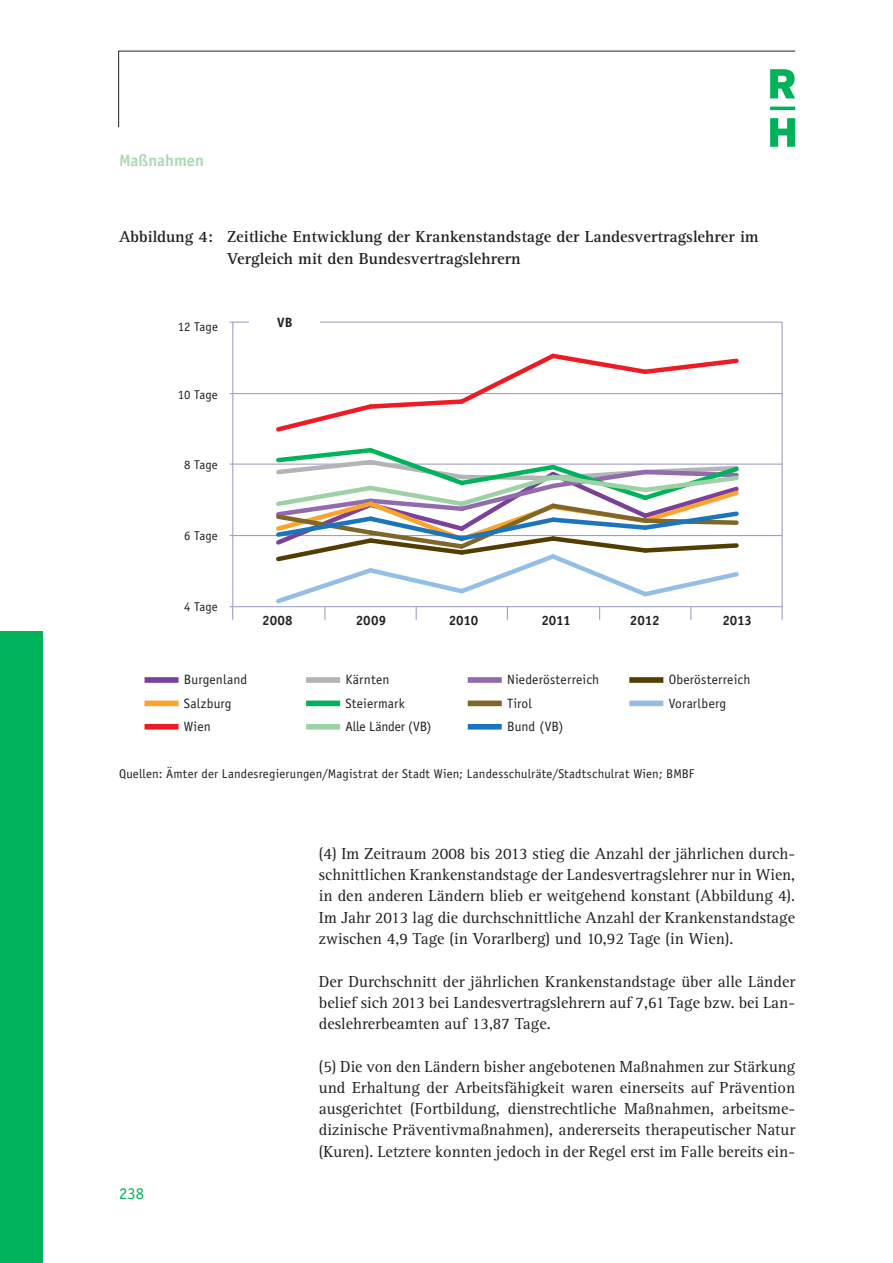
<style>
.page{position:relative;width:893px;height:1263px;background:#fff}
.page>*{position:absolute;margin:0;border:0;box-sizing:border-box;transform-origin:0 0}
.t1{font:16.5px/21.3px "Rotis Serif";color:#231f20;text-align:justify}
.t2{font:700 16.5px/21.3px "Rotis Serif";color:#231f20}
.t3{font:700 16.5px "Officina Sans";color:#afdab5}
.t4{font:16.5px "Officina Sans";color:#00b259}
.t5{font:13.5px/23.4px "Officina Sans";letter-spacing:.01em;color:#231f20}
.t6{font:700 13.5px "Officina Sans";color:#231f20}
.t7{font:12.75px "Officina Sans";letter-spacing:.01em;color:#231f20}
</style>
<div class="page">
<hr style="left:119px;top:51px;width:676px;height:1px;background:#231f20">
<hr style="left:118px;top:51px;width:1px;height:76px;background:#231f20">
<svg style="left:770px;top:69px;width:25px;height:78px"></svg>
<div style="left:0;top:631px;width:42px;height:632px;background:#00b259"></div>
<div style="left:145px;top:677px;width:34px;height:6px;background:#7b4199"></div>
<div style="left:145px;top:701px;width:34px;height:5px;background:#faa42c"></div>
<div style="left:145px;top:724px;width:34px;height:6px;background:#ed1c24"></div>
<div style="left:306px;top:677px;width:34px;height:6px;background:#b2b4b6"></div>
<div style="left:306px;top:701px;width:34px;height:5px;background:#00b259"></div>
<div style="left:306px;top:724px;width:34px;height:6px;background:#9cd2a5"></div>
<div style="left:468px;top:677px;width:34px;height:6px;background:#926aae"></div>
<div style="left:468px;top:701px;width:34px;height:5px;background:#7f6728"></div>
<div style="left:468px;top:724px;width:34px;height:6px;background:#1b75bc"></div>
<div style="left:629px;top:677px;width:34px;height:6px;background:#543d00"></div>
<div style="left:629px;top:701px;width:34px;height:5px;background:#94bee5"></div>
<hr style="left:233px;top:322px;width:549px;height:1px;background:#9596c0">
<hr style="left:233px;top:393px;width:549px;height:1px;background:#9596c0">
<hr style="left:233px;top:464px;width:549px;height:1px;background:#9596c0">
<hr style="left:233px;top:535px;width:549px;height:1px;background:#9596c0">
<hr style="left:233px;top:322px;width:1px;height:285px;background:#9596c0">
<hr style="left:233px;top:606px;width:549px;height:1px;background:#9596c0">
<hr style="left:782px;top:322px;width:1px;height:298px;background:#9596c0">
<svg style="left:230px;top:606px;width:3px;height:14px"></svg>
<svg style="left:273px;top:353px;width:468px;height:79px"></svg>
<svg style="left:272px;top:448px;width:470px;height:172px"></svg>
<div style="left:250px;top:312px;width:70px;height:20px;background:#fff"></div>
<p class="t3" style="left:119px;top:154px;width:86px">Maßnahmen</p>
<p class="t2" style="left:227px;top:228px;width:533px;text-indent:-108px">Abbildung 4: Zeitliche Entwicklung der Krankenstandstage der Landesvertragslehrer im<br>Vergleich mit den Bundesvertragslehrern</p>
<p class="t7" style="left:178px;top:322px;width:42px">12 Tage</p>
<p class="t7" style="left:178px;top:390px;width:41px">10 Tage</p>
<p class="t7" style="left:184px;top:460px;width:35px">8 Tage</p>
<p class="t7" style="left:184px;top:530px;width:35px">6 Tage</p>
<p class="t7" style="left:184px;top:602px;width:35px">4 Tage</p>
<p class="t6" style="left:277px;top:318px;width:17px">VB</p>
<p class="t6" style="left:262px;top:615px;width:32px">2008</p>
<p class="t6" style="left:356px;top:615px;width:32px">2009</p>
<p class="t6" style="left:449px;top:615px;width:31px">2010</p>
<p class="t6" style="left:541px;top:615px;width:31px">2011</p>
<p class="t6" style="left:630px;top:615px;width:31px">2012</p>
<p class="t6" style="left:722px;top:615px;width:31px">2013</p>
<p class="t5" style="left:184px;top:669px;width:65px">Burgenland<br>Salzburg<br>Wien</p>
<p class="t5" style="left:345px;top:669px;width:88px">Kärnten<br>Steiermark<br>Alle Länder (VB)</p>
<p class="t5" style="left:507px;top:669px;width:94px">Niederösterreich<br>Tirol<br>Bund (VB)</p>
<p class="t5" style="left:669px;top:669px;width:83px">Oberösterreich<br>Vorarlberg</p>
<p class="t7" style="left:119px;top:769px;width:577px">Quellen: Ämter der Landesregierungen/Magistrat der Stadt Wien; Landesschulräte/Stadtschulrat Wien; BMBF</p>
<p class="t4" style="left:119px;top:1187px;width:27px">238</p>
<p class="t1" style="left:319px;top:844px;width:478px">(4) Im Zeitraum 2008 bis 2013 stieg die Anzahl der jährlichen durch&shy;schnittlichen Krankenstandstage der Landesvertragslehrer nur in Wien, in den anderen Ländern blieb er weitgehend konstant (Abbildung 4).<br>Im Jahr 2013 lag die durchschnittliche Anzahl der Krankenstandstage zwischen 4,9 Tage (in Vorarlberg) und 10,92 Tage (in Wien).</p>
<p class="t1" style="left:319px;top:972px;width:478px">Der Durchschnitt der jährlichen Krankenstandstage über alle Länder belief sich 2013 bei Landesvertragslehrern auf 7,61 Tage bzw. bei Lan&shy;deslehrerbeamten auf 13,87 Tage.</p>
<p class="t1" style="left:319px;top:1057px;width:478px">(5) Die von den Ländern bisher angebotenen Maßnahmen zur Stärkung und Erhaltung der Arbeitsfähigkeit waren einerseits auf Prävention ausgerichtet (Fortbildung, dienstrechtliche Maßnahmen, arbeitsme&shy;dizinische Präventivmaßnahmen), andererseits therapeutischer Natur (Kuren). Letztere konnten jedoch in der Regel erst im Falle bereits ein-</p>
</div>
